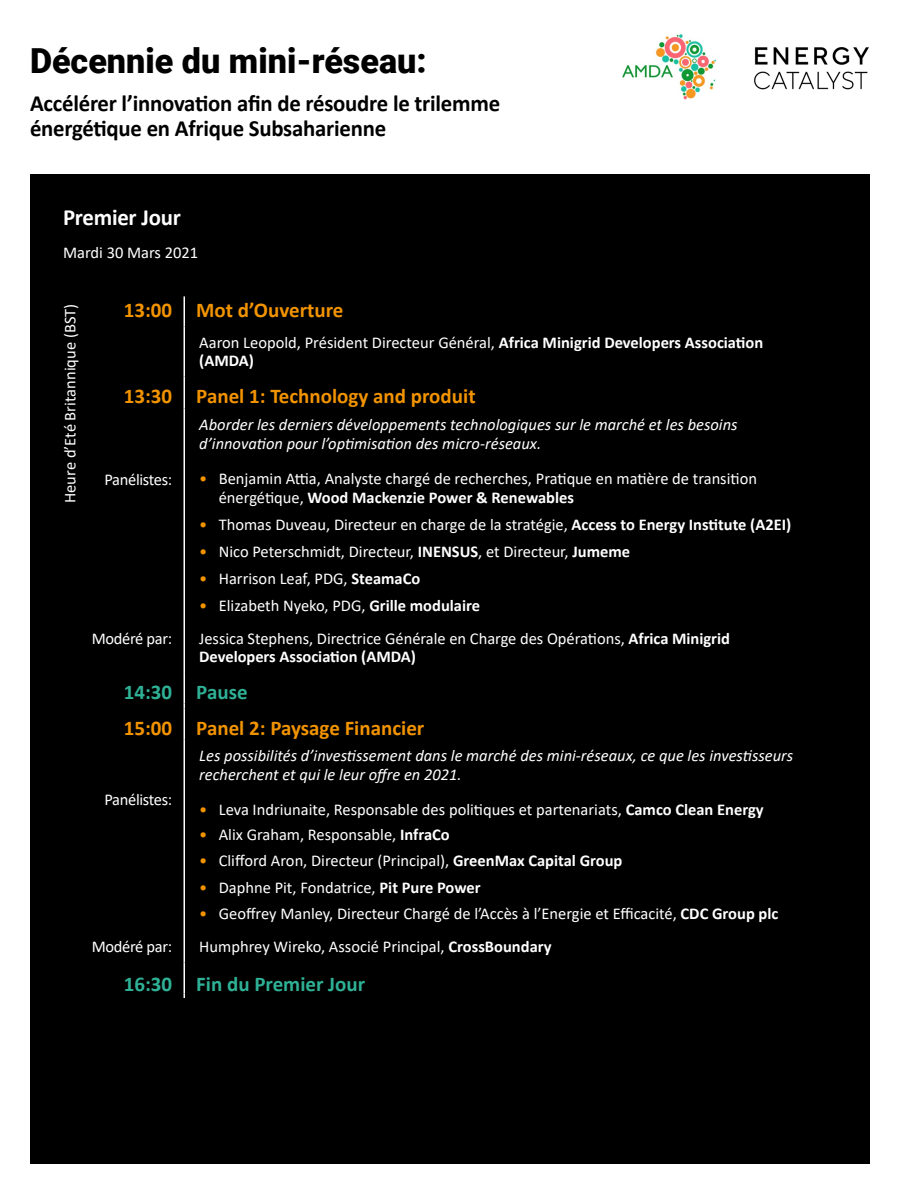
<style>
.page{position:relative;width:900px;height:1200px;background:#fff}
.page>*{position:absolute;margin:0;border:0;box-sizing:border-box;transform-origin:0 0}
.Main_header{font:900 34.5px "Roboto";color:#000}
.Heading{font:700 23.25px/24.8px "Calibri";letter-spacing:-.01em;color:#000}
.Heading-2{font:700 23.25px "Calibri";letter-spacing:-.01em;color:#fff}
.Orange_bold_left_ali{font:700 21px "Calibri";color:#f29300}
.Break{font:700 21px "Calibri";color:#2fb196}
.Bold_right_aligned_o{font:700 21px "Calibri";color:#f29300}
.Break_times{font:700 21px "Calibri";color:#2fb196}
.Moderator{font:16.5px/19.5px "Calibri";color:#fff}
.Blurb{font:italic 16.5px/19.5px "Calibri";color:#fff}
.Regular_left_aligned{font:700 16.5px/18px "Calibri";color:#fff}
.Bold_left_panel{font:16.5px "Calibri";letter-spacing:-.02em;color:#fff}
.Regular_left_aligned-2{font:16.5px "Calibri";color:#fff}
.s1{font-weight:400}
.s2{color:#f29300}
.s3{font-weight:700}
</style>
<div class="page">
<div style="left:30px;top:174px;width:840px;height:990px;background:#000"></div>
<hr style="left:184px;top:296px;width:1px;height:30px;background:#fff">
<hr style="left:184px;top:326px;width:1px;height:50px;background:#fff">
<hr style="left:184px;top:376px;width:1px;height:33px;background:#fff">
<hr style="left:184px;top:409px;width:1px;height:264px;background:#fff">
<hr style="left:184px;top:673px;width:1px;height:31px;background:#fff">
<hr style="left:184px;top:708px;width:1px;height:31px;background:#fff">
<hr style="left:184px;top:739px;width:1px;height:223px;background:#fff">
<hr style="left:184px;top:962px;width:1px;height:31px;background:#fff">
<img style="left:622px;top:34px;width:95px;height:66px">
<img style="left:754px;top:47px;width:115px;height:43px">
<p class="Main_header" style="left:30px;top:37px;width:398px">Décennie du mini-réseau:</p>
<p class="Heading" style="left:30px;top:90px;width:472px">Accélérer l’innovation afin de résoudre le trilemme énergétique en Afrique Subsaharienne</p>
<p class="Heading-2" style="left:63px;top:201px;width:119px">Premier Jour</p>
<p class="Regular_left_aligned-2" style="left:63px;top:241px;width:137px">Mardi 30 Mars 2021</p>
<p class="Regular_left_aligned-2" style="left:58px;top:503px;width:201px;rotate:-90deg">Heure d’Eté Britannique (BST)</p>
<p class="Bold_right_aligned_o" style="left:124px;top:295px;width:50px">13:00</p>
<p class="Orange_bold_left_ali" style="left:196px;top:295px;width:149px">Mot d’Ouverture</p>
<p class="Regular_left_aligned" style="left:199px;top:333px;width:566px"><span class="s1">Aaron Leopold, Président Directeur Général,</span> Africa Minigrid Developers Association (AMDA)</p>
<p class="Bold_right_aligned_o" style="left:124px;top:382px;width:50px">13:30</p>
<p class="Orange_bold_left_ali" style="left:196px;top:382px;width:281px">Panel 1: Technology and produit</p>
<p class="Bold_left_panel" style="left:104px;top:469px;width:69px">Panélistes:</p>
<p class="Bold_left_panel" style="left:92px;top:628px;width:82px">Modéré par:</p>
<p class="Blurb" style="left:199px;top:414px;width:540px">Aborder les derniers développements technologiques sur le marché et les besoins d’innovation pour l’optimisation des micro-réseaux.</p>
<p class="Moderator" style="left:219px;top:468px;width:540px;text-indent:-20px"><span class="s2">•</span> Benjamin Attia, Analyste chargé de recherches, Pratique en matière de transition énergétique, <span class="s3">Wood Mackenzie Power &amp; Renewables</span></p>
<p class="Moderator" style="left:199px;top:515px;width:594px"><span class="s2">•</span> Thomas Duveau, Directeur en charge de la stratégie, <span class="s3">Access to Energy Institute (A2EI)</span></p>
<p class="Moderator" style="left:199px;top:542px;width:432px"><span class="s2">•</span> Nico Peterschmidt, Directeur, <span class="s3">INENSUS</span>, et Directeur, <span class="s3">Jumeme</span></p>
<p class="Moderator" style="left:199px;top:569px;width:223px"><span class="s2">•</span> Harrison Leaf, PDG, <span class="s3">SteamaCo</span></p>
<p class="Moderator" style="left:199px;top:596px;width:282px"><span class="s2">•</span> Elizabeth Nyeko, PDG, <span class="s3">Grille modulaire</span></p>
<p class="Moderator" style="left:199px;top:630px;width:532px;line-height:18px">Jessica Stephens, Directrice Générale en Charge des Opérations, <span class="s3">Africa Minigrid<br>Developers Association (AMDA)</span></p>
<p class="Break_times" style="left:124px;top:677px;width:50px">14:30</p>
<p class="Break" style="left:196px;top:677px;width:53px">Pause</p>
<p class="Bold_right_aligned_o" style="left:124px;top:713px;width:50px">15:00</p>
<p class="Orange_bold_left_ali" style="left:196px;top:713px;width:230px">Panel 2: Paysage Financier</p>
<p class="Bold_left_panel" style="left:104px;top:788px;width:69px">Panélistes:</p>
<p class="Bold_left_panel" style="left:92px;top:935px;width:82px">Modéré par:</p>
<p class="Blurb" style="left:199px;top:745px;width:595px">Les possibilités d’investissement dans le marché des mini-réseaux, ce que les investisseurs recherchent et qui le leur offre en 2021.</p>
<p class="Moderator" style="left:199px;top:799px;width:566px"><span class="s2">•</span> Leva Indriunaite, Responsable des politiques et partenariats, <span class="s3">Camco Clean Energy</span></p>
<p class="Moderator" style="left:199px;top:825px;width:252px"><span class="s2">•</span> Alix Graham, Responsable, <span class="s3">InfraCo</span></p>
<p class="Moderator" style="left:199px;top:851px;width:425px"><span class="s2">•</span> Clifford Aron, Directeur (Principal), <span class="s3">GreenMax Capital Group</span></p>
<p class="Moderator" style="left:199px;top:878px;width:283px"><span class="s2">•</span> Daphne Pit, Fondatrice, <span class="s3">Pit Pure Power</span></p>
<p class="Moderator" style="left:199px;top:903px;width:581px"><span class="s2">•</span> Geoffrey Manley, Directeur Chargé de l’Accès à l’Energie et Efficacité, <span class="s3">CDC Group plc</span></p>
<p class="Moderator" style="left:199px;top:936px;width:354px">Humphrey Wireko, Associé Principal, <span class="s3">CrossBoundary</span></p>
<p class="Break_times" style="left:124px;top:969px;width:50px">16:30</p>
<p class="Break" style="left:196px;top:969px;width:171px">Fin du Premier Jour</p>
</div>
